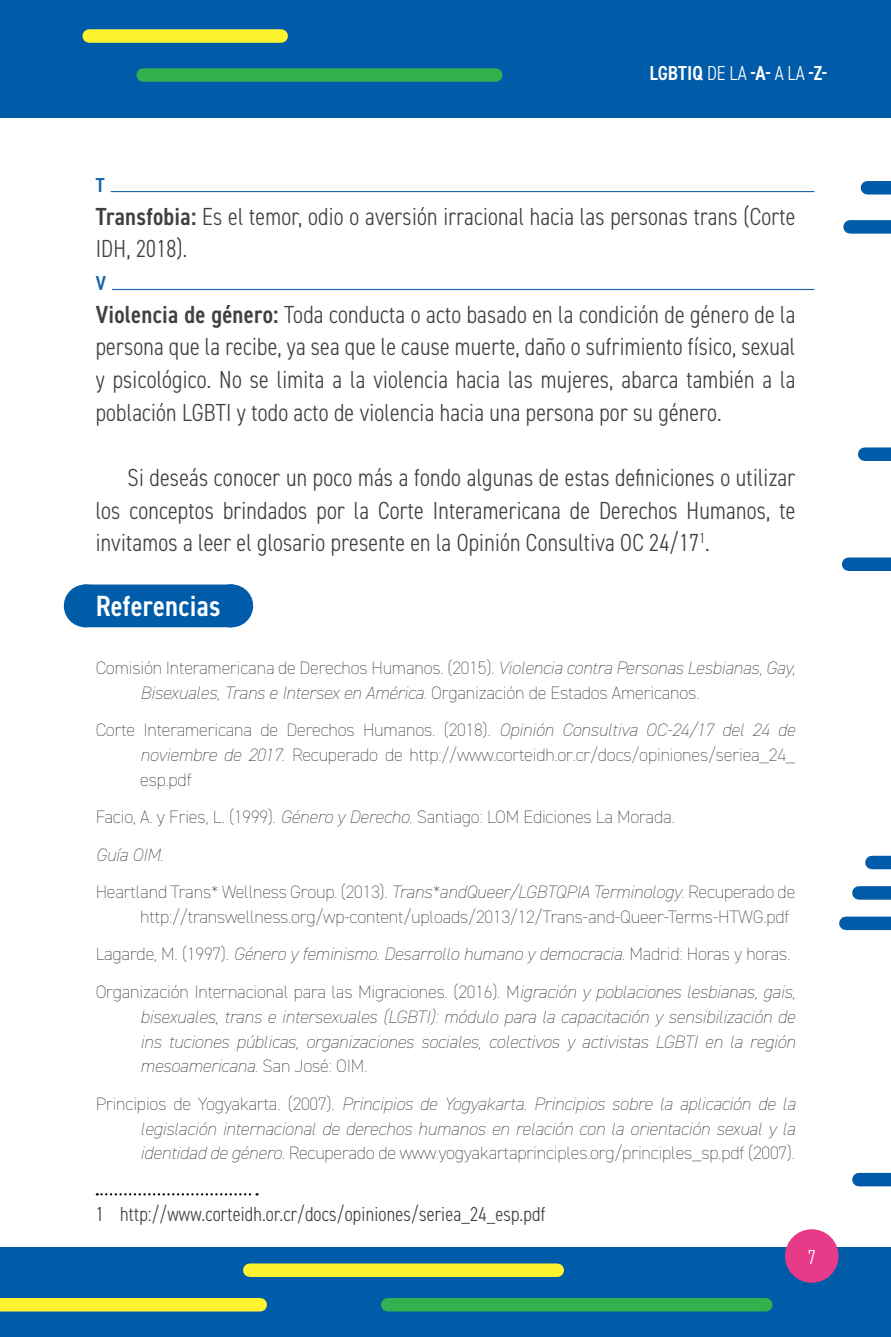
<style>
.page{position:relative;width:891px;height:1337px;background:#fff}
.page>*{position:absolute;margin:0;border:0;box-sizing:border-box;transform-origin:0 0}
.subtitle{font:600 condensed 29.25px "DIN2014";letter-spacing:.01em;color:#fff}
.palabras_conceptos{font:300 condensed 24.75px/32.6px "DIN2014";letter-spacing:.01em;color:#404041}
.txt{font:300 condensed 24.75px/32.6px "DIN2014";letter-spacing:.01em;color:#404041;text-align:justify}
.footnotes{font:300 condensed 20.25px "DIN2014";letter-spacing:.01em;color:#404041}
.t1{font:600 condensed 20.25px "DIN2014";color:#fff}
.Inicial_conceptos{font:600 condensed 20.25px "DIN2014";color:#1765ad}
.t2{font:300 condensed 20.25px "DIN2014";color:#fff}
.references{font:italic 200 18px/24.8px "DIN2014";letter-spacing:-.01em;color:#404041;text-align:justify}
.references-2{font:200 18px/24.8px "DIN2014";letter-spacing:-.01em;color:#404041}
.s1{font-weight:300}
.s2{font-weight:600}
.s3{font-style:italic}
.s4{font-style:normal}
</style>
<div class="page">
<div style="left:0;top:0;width:891px;height:118px;background:#005ba8"></div>
<div style="left:0;top:1247px;width:891px;height:89px;background:#005ba8"></div>
<div style="left:867px;top:181px;width:24px;height:13px;background:#005ba8"></div>
<div style="left:865px;top:447px;width:26px;height:14px;background:#005ba8"></div>
<div style="left:849px;top:557px;width:42px;height:14px;background:#005ba8"></div>
<div style="left:872px;top:855px;width:19px;height:14px;background:#005ba8"></div>
<div style="left:859px;top:886px;width:32px;height:13px;background:#005ba8"></div>
<div style="left:859px;top:1172px;width:32px;height:14px;background:#005ba8"></div>
<div style="left:846px;top:916px;width:45px;height:14px;background:#005ba8"></div>
<div style="left:850px;top:220px;width:41px;height:14px;background:#005ba8"></div>
<div style="left:785px;top:1229px;width:54px;height:53px;background:#e73b8a;border-radius:50%"></div>
<div style="left:0;top:1298px;width:260px;height:13px;background:#fff22f"></div>
<div style="left:250px;top:1263px;width:307px;height:14px;background:#fff22f"></div>
<div style="left:89px;top:29px;width:192px;height:14px;background:#fff22f"></div>
<div style="left:143px;top:68px;width:353px;height:14px;background:#32b14f"></div>
<div style="left:388px;top:1298px;width:378px;height:13px;background:#32b14f"></div>
<hr style="left:96px;top:191px;width:718px;height:1px;background:#1765ad">
<hr style="left:89px;top:189px;width:22px;height:4px;background:#fff">
<hr style="left:96px;top:289px;width:718px;height:1px;background:#1765ad">
<hr style="left:89px;top:287px;width:23px;height:4px;background:#fff">
<div style="left:83px;top:584px;width:150px;height:43px;background:#005ba8"></div>
<svg style="left:97px;top:1193px;width:161px;height:2px"></svg>
<p class="t1" style="left:650px;top:59px;width:179px">LGBTIQ <span class="s1">DE LA</span> -A- <span class="s1">A LA</span> -Z-</p>
<p class="Inicial_conceptos" style="left:96px;top:172px;width:10px">T</p>
<p class="palabras_conceptos" style="left:96px;top:200px;width:701px"><span class="s2">Transfobia:</span> Es el temor, odio o aversión irracional hacia las personas trans (Corte<br>IDH, 2018).</p>
<p class="Inicial_conceptos" style="left:96px;top:269px;width:12px">V</p>
<p class="palabras_conceptos" style="left:96px;top:298px;width:701px;text-align:justify"><span class="s2">Violencia de género:</span> Toda conducta o acto basado en la condición de género de la persona que la recibe, ya sea que le cause muerte, daño o sufrimiento físico, sexual y psicológico. No se limita a la violencia hacia las mujeres, abarca también a la población LGBTI y todo acto de violencia hacia una persona por su género.</p>
<p class="txt" style="left:96px;top:461px;width:701px;text-indent:32px">Si deseás conocer un poco más a fondo algunas de estas definiciones o utilizar los conceptos brindados por la Corte Interamericana de Derechos Humanos, te invitamos a leer el glosario presente en la Opinión Consultiva OC 24/17<sup>1</sup>.</p>
<p class="subtitle" style="left:96px;top:587px;width:126px">Referencias</p>
<p class="references-2" style="left:140px;top:655px;width:656px;text-indent:-45px">Comisión Interamericana de Derechos Humanos. (2015). <span class="s3">Violencia contra Personas Lesbianas, Gay,<br>Bisexuales, Trans e Intersex en América</span>. Organización de Estados Americanos.</p>
<p class="references-2" style="left:140px;top:717px;width:657px;text-align:justify;text-indent:-45px">Corte Interamericana de Derechos Humanos. (2018). <span class="s3">Opinión Consultiva OC-24/17 del 24 de noviembre de 2017</span>. Recuperado de http://www.corteidh.or.cr/docs/opiniones/seriea_24_ esp.pdf</p>
<p class="references-2" style="left:96px;top:804px;width:581px">Facio, A. y Fries, L. (1999). <span class="s3">Género y Derecho</span>. Santiago: LOM Ediciones La Morada.</p>
<p class="references" style="left:96px;top:842px;width:69px">Guía OIM<span class="s4">.</span></p>
<p class="references-2" style="left:140px;top:879px;width:657px;text-indent:-45px">Heartland Trans* Wellness Group. (2013). <span class="s3">Trans*andQueer/LGBTQPIA Terminology</span>. Recuperado de http://transwellness.org/wp-content/uploads/2013/12/Trans-and-Queer-Terms-HTWG.pdf</p>
<p class="references" style="left:96px;top:942px;width:696px"><span class="s4">Lagarde, M. (1997).</span> Género y feminismo. Desarrollo humano y democracia<span class="s4">. Madrid: Horas y horas.</span></p>
<p class="references" style="left:140px;top:979px;width:657px;text-indent:-45px"><span class="s4">Organización Internacional para las Migraciones. (2016). M</span>igración y poblaciones lesbianas, gais, bisexuales, trans e intersexuales (LGBTI): módulo para la capacitación y sensibilización de ins tuciones públicas, organizaciones sociales, colectivos y activistas LGBTI en la región mesoamericana<span class="s4">. San José: OIM.</span></p>
<p class="references" style="left:140px;top:1091px;width:657px;text-indent:-45px"><span class="s4">Principios de Yogyakarta. (2007).</span> Principios de Yogyakarta. Principios sobre la aplicación de la legislación internacional de derechos humanos en relación con la orientación sexual y la identidad de género<span class="s4">. Recuperado de www.yogyakartaprinciples.org/principles_sp.pdf (2007).</span></p>
<p class="footnotes" style="left:96px;top:1202px;width:451px">1 http://www.corteidh.or.cr/docs/opiniones/seriea_24_esp.pdf</p>
<p class="t2" style="left:808px;top:1244px;width:10px">7</p>
</div>
